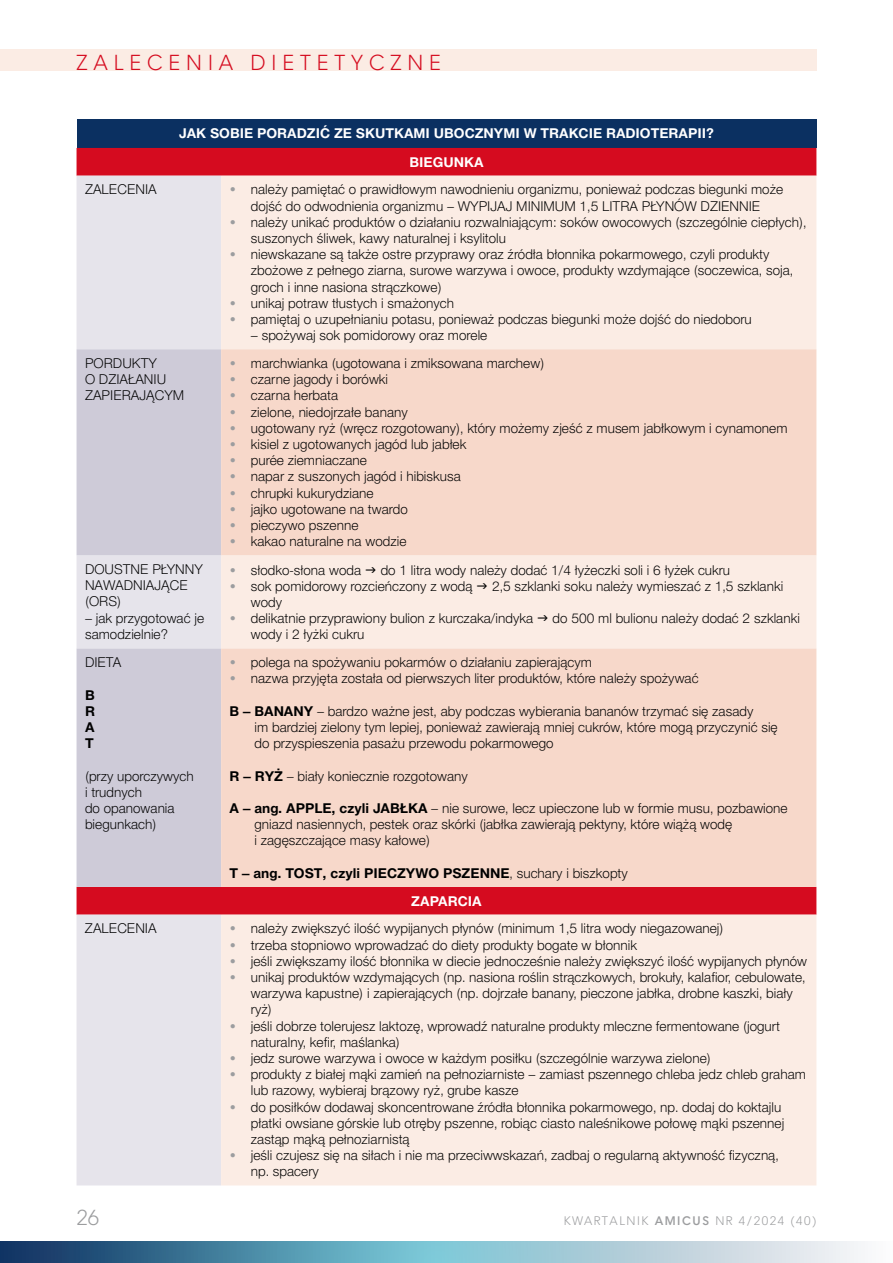
<style>
.page{position:relative;width:893px;height:1263px;background:#fff}
.page>*{position:absolute;margin:0;border:0;box-sizing:border-box;transform-origin:0 0}
.t1{font:21px "Straight EFN";letter-spacing:.28em;color:#d50b1f}
.t2{font:21px "Straight EFN";color:#9c9d9f}
.t3{font:13.5px/16.2px "Switzer EFN Light";color:#000}
.t4{font:700 13.5px/28.3px "Switzer EFN";color:#fff;text-align:center}
.t5{font:700 13.5px/16.2px "Switzer EFN";color:#000;text-align:justify}
.t6{font:12px "Straight EFN";letter-spacing:.13em;color:#9c9d9f}
.t7{font:700 12px "Straight EFN";letter-spacing:.13em;color:#9c9d9f}
.s1{color:#9c9d9f}
.s2{font-family:"Switzer EFN";font-weight:700}
.s3{font-family:"Switzer EFN Light";font-weight:400}
.s4{color:#fff}
.s5{font-weight:400}
</style>
<div class="page">
<div style="left:0;top:49px;width:816px;height:21px;background:#fbece4"></div>
<div style="left:77px;top:119px;width:739px;height:29px;background:#0b3061"></div>
<div style="left:77px;top:148px;width:739px;height:28px;background:#d50b1f"></div>
<div style="left:77px;top:176px;width:144px;height:1009px;background:#e6e4eb"></div>
<div style="left:221px;top:176px;width:595px;height:1009px;background:#fbece4"></div>
<svg style="left:77px;top:349px;width:144px;height:538px;background:#d2cfdb"></svg>
<svg style="left:221px;top:349px;width:595px;height:538px;background:#f7dbce"></svg>
<svg style="left:0;top:1242px;width:861px;height:21px;background:#7da9bd"></svg>
<svg style="left:366px;top:567px;width:10px;height:5px"></svg>
<svg style="left:477px;top:583px;width:10px;height:6px"></svg>
<svg style="left:538px;top:615px;width:10px;height:6px"></svg>
<h1 class="t1" style="left:77px;top:50px;width:70px">ZALECE</h1>
<h1 class="t1" style="left:186px;top:50px;width:253px">NIA D IE TE TYC ZNE</h1>
<p class="t4" style="left:179px;top:119px;width:536px">JAK SOBIE PORADZIĆ ZE SKUTKAMI UBOCZNYMI W TRAKCIE RADIOTERAPII?<br>BIEGUNKA</p>
<p class="t3" style="left:85px;top:181px;width:73px">ZALECENIA</p>
<p class="t3" style="left:230px;top:181px;width:555px;text-align:center"><span class="s1">•</span> należy pamiętać o prawidłowym nawodnieniu organizmu, ponieważ podczas biegunki może dojść do odwodnienia organizmu – WYPIJAJ MINIMUM 1,5 LITRA PŁYNÓW DZIENNIE</p>
<p class="t3" style="left:251px;top:214px;width:557px;text-indent:-21px"><span class="s1">•</span> należy unikać produktów o działaniu rozwalniającym: soków owocowych (szczególnie ciepłych), suszonych śliwek, kawy naturalnej i ksylitolu</p>
<p class="t3" style="left:251px;top:246px;width:544px;text-indent:-21px"><span class="s1">•</span> niewskazane są także ostre przyprawy oraz źródła błonnika pokarmowego, czyli produkty zbożowe z pełnego ziarna, surowe warzywa i owoce, produkty wzdymające (soczewica, soja, groch i inne nasiona strączkowe)</p>
<p class="t3" style="left:230px;top:295px;width:226px"><span class="s1">•</span> unikaj potraw tłustych i smażonych</p>
<p class="t3" style="left:230px;top:311px;width:524px"><span class="s1">•</span> pamiętaj o uzupełnianiu potasu, ponieważ podczas biegunki może dojść do niedoboru</p>
<p class="t3" style="left:251px;top:327px;width:238px">– spożywaj sok pomidorowy oraz morele</p>
<p class="t3" style="left:85px;top:355px;width:101px">PORDUKTY<br>O DZIAŁANIU<br>ZAPIERAJĄCYM</p>
<p class="t3" style="left:230px;top:355px;width:316px"><span class="s1">•</span> marchwianka (ugotowana i zmiksowana marchew)</p>
<p class="t3" style="left:230px;top:371px;width:160px"><span class="s1">•</span> czarne jagody i borówki</p>
<p class="t3" style="left:230px;top:387px;width:110px"><span class="s1">•</span> czarna herbata</p>
<p class="t3" style="left:230px;top:404px;width:180px"><span class="s1">•</span> zielone, niedojrzałe banany</p>
<p class="t3" style="left:230px;top:420px;width:559px"><span class="s1">•</span> ugotowany ryż (wręcz rozgotowany), który możemy zjeść z musem jabłkowym i cynamonem</p>
<p class="t3" style="left:230px;top:436px;width:238px"><span class="s1">•</span> kisiel z ugotowanych jagód lub jabłek</p>
<p class="t3" style="left:230px;top:452px;width:139px"><span class="s1">•</span> purée ziemniaczane</p>
<p class="t3" style="left:230px;top:468px;width:233px"><span class="s1">•</span> napar z suszonych jagód i hibiskusa</p>
<p class="t3" style="left:230px;top:485px;width:145px"><span class="s1">•</span> chrupki kukurydziane</p>
<p class="t3" style="left:230px;top:501px;width:180px"><span class="s1">•</span> jajko ugotowane na twardo</p>
<p class="t3" style="left:230px;top:517px;width:130px"><span class="s1">•</span> pieczywo pszenne</p>
<p class="t3" style="left:230px;top:533px;width:178px"><span class="s1">•</span> kakao naturalne na wodzie</p>
<p class="t3" style="left:85px;top:561px;width:119px">DOUSTNE PŁYNNY<br>NAWADNIAJĄCE (ORS)</p>
<p class="t3" style="left:85px;top:610px;width:121px">– jak przygotować je samodzielnie?</p>
<p class="t3" style="left:85px;top:654px;width:38px">DIETA</p>
<p class="t5" style="left:85px;top:687px;width:11px">B R A T</p>
<p class="t3" style="left:85px;top:768px;width:110px">(przy uporczywych i trudnych<br>do opanowania biegunkach)</p>
<p class="t3" style="left:230px;top:562px;width:133px"><span class="s1">•</span> słodko-słona woda</p>
<p class="t3" style="left:381px;top:562px;width:351px">do 1 litra wody należy dodać 1/4 łyżeczki soli i 6 łyżek cukru</p>
<p class="t3" style="left:230px;top:578px;width:244px"><span class="s1">•</span> sok pomidorowy rozcieńczony z wodą</p>
<p class="t3" style="left:492px;top:578px;width:293px">2,5 szklanki soku należy wymieszać z 1,5 szklanki</p>
<p class="t3" style="left:251px;top:594px;width:33px">wody</p>
<p class="t3" style="left:230px;top:610px;width:305px"><span class="s1">•</span> delikatnie przyprawiony bulion z kurczaka/indyka</p>
<p class="t3" style="left:553px;top:610px;width:249px">do 500 ml bulionu należy dodać 2 szklanki</p>
<p class="t3" style="left:251px;top:626px;width:115px">wody i 2 łyżki cukru</p>
<p class="t3" style="left:230px;top:654px;width:364px"><span class="s1">•</span> polega na spożywaniu pokarmów o działaniu zapierającym</p>
<p class="t3" style="left:230px;top:670px;width:470px"><span class="s1">•</span> nazwa przyjęta została od pierwszych liter produktów, które należy spożywać</p>
<p class="t3" style="left:255px;top:703px;width:525px;text-indent:-25px"><span class="s2">B – BANANY</span> – bardzo ważne jest, aby podczas wybierania bananów trzymać się zasady<br>im bardziej zielony tym lepiej, ponieważ zawierają mniej cukrów, które mogą przyczynić się do przyspieszenia pasażu przewodu pokarmowego</p>
<p class="t3" style="left:230px;top:768px;width:240px"><span class="s2">R – RYŻ</span> – biały koniecznie rozgotowany</p>
<p class="t3" style="left:254px;top:800px;width:535px;text-indent:-25px"><span class="s2">A – ang. APPLE, czyli JABŁKA</span> – nie surowe, lecz upieczone lub w formie musu, pozbawione gniazd nasiennych, pestek oraz skórki (jabłka zawierają pektyny, które wiążą wodę<br>i zagęszczające masy kałowe)</p>
<p class="t5" style="left:411px;top:859px;width:218px;line-height:27.8px;text-indent:-182px">T – ang. TOST, czyli PIECZYWO PSZENNE<span class="s3">, suchary i biszkopty<br></span><span class="s4">ZAPARCIA</span></p>
<p class="t3" style="left:85px;top:920px;width:73px">ZALECENIA</p>
<p class="t3" style="left:230px;top:920px;width:496px"><span class="s1">•</span> należy zwiększyć ilość wypijanych płynów (minimum 1,5 litra wody niegazowanej)</p>
<p class="t3" style="left:230px;top:936px;width:409px"><span class="s1">•</span> trzeba stopniowo wprowadzać do diety produkty bogate w błonnik</p>
<p class="t3" style="left:230px;top:953px;width:579px"><span class="s1">•</span> jeśli zwiększamy ilość błonnika w diecie jednocześnie należy zwiększyć ilość wypijanych płynów</p>
<p class="t3" style="left:251px;top:969px;width:556px;text-indent:-21px"><span class="s1">•</span> unikaj produktów wzdymających (np. nasiona roślin strączkowych, brokuły, kalafior, cebulowate, warzywa kapustne) i zapierających (np. dojrzałe banany, pieczone jabłka, drobne kaszki, biały ryż)</p>
<p class="t3" style="left:251px;top:1017px;width:531px;text-indent:-21px"><span class="s1">•</span> jeśli dobrze tolerujesz laktozę, wprowadź naturalne produkty mleczne fermentowane (jogurt naturalny, kefir, maślanka)</p>
<p class="t3" style="left:230px;top:1050px;width:483px"><span class="s1">•</span> jedz surowe warzywa i owoce w każdym posiłku (szczególnie warzywa zielone)</p>
<p class="t3" style="left:251px;top:1066px;width:557px;text-indent:-21px"><span class="s1">•</span> produkty z białej mąki zamień na pełnoziarniste – zamiast pszennego chleba jedz chleb graham lub razowy, wybieraj brązowy ryż, grube kasze</p>
<p class="t3" style="left:251px;top:1098px;width:535px;text-indent:-21px"><span class="s1">•</span> do posiłków dodawaj skoncentrowane źródła błonnika pokarmowego, np. dodaj do koktajlu płatki owsiane górskie lub otręby pszenne, robiąc ciasto naleśnikowe połowę mąki pszennej zastąp mąką pełnoziarnistą</p>
<p class="t3" style="left:251px;top:1147px;width:529px;text-indent:-21px"><span class="s1">•</span> jeśli czujesz się na siłach i nie ma przeciwwskazań, zadbaj o regularną aktywność fizyczną, np. spacery</p>
<h1 class="t2" style="left:77px;top:1205px;width:24px">26</h1>
<p class="t6" style="left:564px;top:1213px;width:18px">KWARTALNI</p>
<p class="t7" style="left:641px;top:1213px;width:83px"><span class="s5">K</span> AMICUS <span class="s5">NR</span></p>
<p class="t6" style="left:739px;top:1213px;width:79px">4/2024 (40)</p>
</div>
